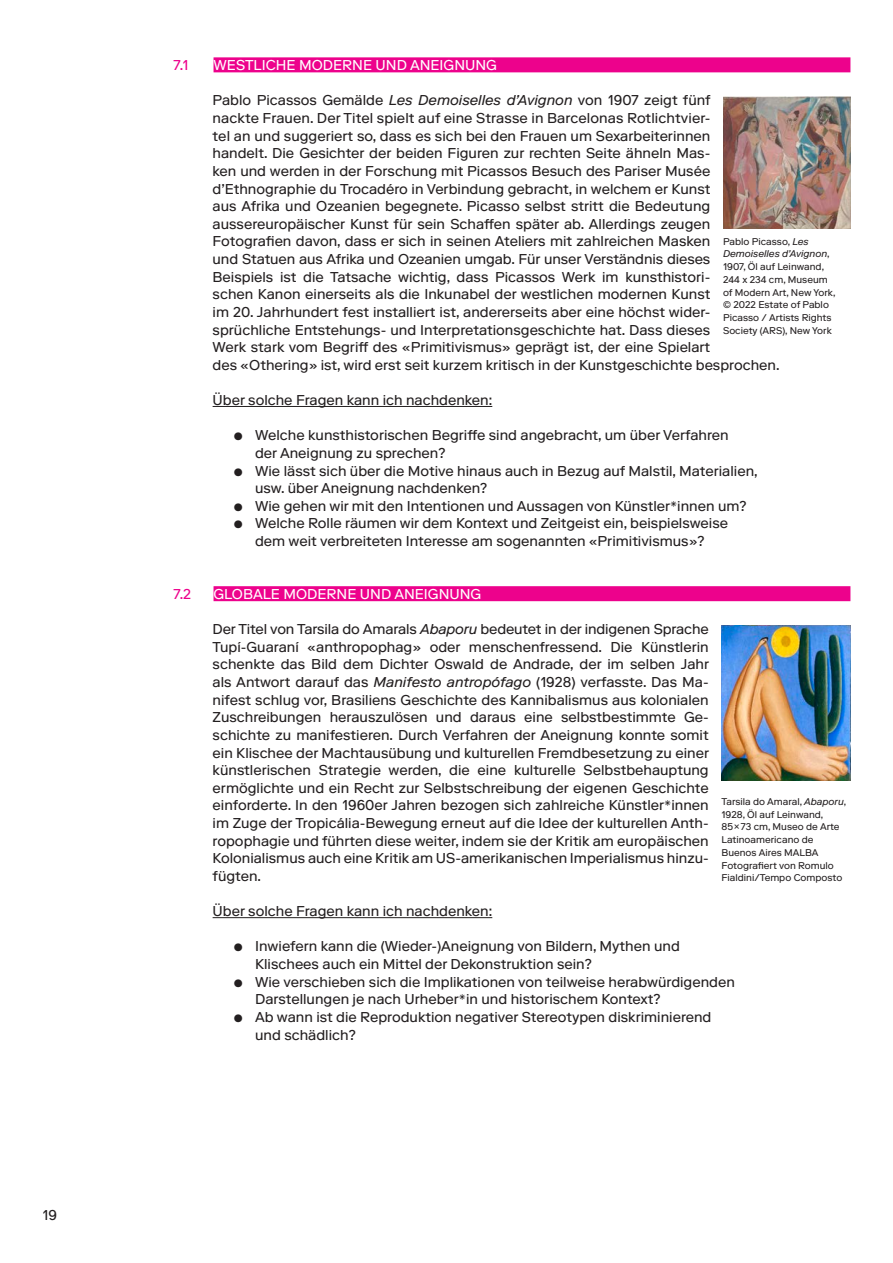
<style>
.page{position:relative;width:893px;height:1263px;background:#fff}
.page>*{position:absolute;margin:0;border:0;box-sizing:border-box;transform-origin:0 0}
.t1{font:14.25px/17.7px "Riforma LL";color:#231f20}
.t2{font:14.25px "Riforma LL";color:#fff}
.t3{font:14.25px "Riforma LL";color:#ed028c}
.t4{font:9.75px/12.8px "Riforma LL";color:#231f20}
.s1{font-style:italic}
</style>
<div class="page">
<div style="left:214px;top:57px;width:636px;height:15px;background:#ed028c"></div>
<hr style="left:213px;top:406px;width:279px;height:1px;background:#231f20">
<div style="left:214px;top:586px;width:636px;height:15px;background:#ed028c"></div>
<hr style="left:213px;top:917px;width:279px;height:1px;background:#231f20">
<img style="left:723px;top:97px;width:127px;height:131px">
<img style="left:721px;top:626px;width:129px;height:155px">
<p class="t1" style="left:43px;top:1207px;width:16px">19</p>
<p class="t3" style="left:174px;top:57px;width:17px">7.1</p>
<p class="t2" style="left:214px;top:57px;width:285px">WESTLICHE MODERNE UND ANEIGNUNG</p>
<p class="t1" style="left:213px;top:92px;width:568px">Pablo Picassos Gemälde <span class="s1">Les Demoiselles d’Avignon</span> von 1907 zeigt fünf<br>nackte Frauen. Der Titel spielt auf eine Strasse in Barcelonas Rotlichtvier-<br>tel an und suggeriert so, dass es sich bei den Frauen um Sexarbeiterinnen<br>handelt. Die Gesichter der beiden Figuren zur rechten Seite ähneln Mas-<br>ken und werden in der Forschung mit Picassos Besuch des Pariser Musée d’Ethnographie du Trocadéro in Verbindung gebracht, in welchem er Kunst<br>aus Afrika und Ozeanien begegnete. Picasso selbst stritt die Bedeutung aussereuropäischer Kunst für sein Schaffen später ab. Allerdings zeugen Fotografien davon, dass er sich in seinen Ateliers mit zahlreichen Masken<br>und Statuen aus Afrika und Ozeanien umgab. Für unser Verständnis dieses<br>Beispiels ist die Tatsache wichtig, dass Picassos Werk im kunsthistori-<br>schen Kanon einerseits als die Inkunabel der westlichen modernen Kunst<br>im 20. Jahrhundert fest installiert ist, andererseits aber eine höchst wider&shy;sprüchliche Entstehungs- und Interpretationsgeschichte hat. Dass dieses<br>Werk stark vom Begriff des «Primitivismus» geprägt ist, der eine Spielart<br>des «Othering» ist, wird erst seit kurzem kritisch in der Kunstgeschichte besprochen.</p>
<p class="t1" style="left:213px;top:391px;width:281px">Über solche Fragen kann ich nachdenken:</p>
<p class="t1" style="left:255px;top:427px;width:475px;text-indent:-21px">● Welche kunsthistorischen Begriffe sind angebracht, um über Verfahren der Aneignung zu sprechen?</p>
<p class="t1" style="left:255px;top:462px;width:504px;text-indent:-21px">● Wie lässt sich über die Motive hinaus auch in Bezug auf Malstil, Materialien, usw. über Aneignung nachdenken?</p>
<p class="t1" style="left:234px;top:497px;width:514px">● Wie gehen wir mit den Intentionen und Aussagen von Künstler*innen um?</p>
<p class="t1" style="left:234px;top:515px;width:496px;text-align:center">● Welche Rolle räumen wir dem Kontext und Zeitgeist ein, beispielsweise dem weit verbreiteten Interesse am sogenannten «Primitivismus»?</p>
<p class="t3" style="left:174px;top:586px;width:19px">7.2</p>
<p class="t2" style="left:214px;top:586px;width:269px">GLOBALE MODERNE UND ANEIGNUNG</p>
<p class="t1" style="left:213px;top:620px;width:498px;text-align:justify">Der Titel von Tarsila do Amarals <span class="s1">Abaporu</span> bedeutet in der indigenen Sprache Tupí-Guaraní «anthropophag» oder menschenfressend. Die Künstlerin schenkte das Bild dem Dichter Oswald de Andrade, der im selben Jahr als Antwort darauf das <span class="s1">Manifesto antropófago</span> (1928) verfasste. Das Ma&shy;nifest schlug vor, Brasiliens Geschichte des Kannibalismus aus kolonialen Zuschreibungen herauszulösen und daraus eine selbstbestimmte Ge&shy;schichte zu manifestieren. Durch Verfahren der Aneignung konnte somit ein Klischee der Machtausübung und kulturellen Fremdbesetzung zu einer künstlerischen Strategie werden, die eine kulturelle Selbstbehauptung ermöglichte und ein Recht zur Selbstschreibung der eigenen Geschichte einforderte. In den 1960er Jahren bezogen sich zahlreiche Künstler*innen im Zuge der Tropicália-Bewegung erneut auf die Idee der kulturellen Anth&shy;ropophagie und führten diese weiter, indem sie der Kritik am europäischen Kolonialismus auch eine Kritik am US-amerikanischen Imperialismus hinzu&shy;fügten.</p>
<p class="t1" style="left:213px;top:902px;width:281px">Über solche Fragen kann ich nachdenken:</p>
<p class="t1" style="left:255px;top:938px;width:426px;text-indent:-21px">● Inwiefern kann die (Wieder-)Aneignung von Bildern, Mythen und<br>Klischees auch ein Mittel der Dekonstruktion sein?</p>
<p class="t1" style="left:255px;top:973px;width:481px;text-indent:-21px">● Wie verschieben sich die Implikationen von teilweise herabwürdigenden<br>Darstellungen je nach Urheber*in und historischem Kontext?</p>
<p class="t1" style="left:255px;top:1008px;width:458px;text-indent:-21px">● Ab wann ist die Reproduktion negativer Stereotypen diskriminierend und schädlich?</p>
<p class="t4" style="left:723px;top:235px;width:114px">Pablo Picasso, <span class="s1">Les<br>Demoiselles d’Avignon</span>,<br>1907, Öl auf Leinwand,<br>244 x 234 cm, Museum of Modern Art, New York, © 2022 Estate of Pablo<br>Picasso / Artists Rights<br>Society (ARS), New York</p>
<p class="t4" style="left:721px;top:795px;width:126px">Tarsila do Amaral, <span class="s1">Abaporu</span>,<br>1928, Öl auf Leinwand,<br>85 × 73 cm, Museo de Arte<br>Latinoamericano de<br>Buenos Aires MALBA</p>
<p class="t4" style="left:721px;top:859px;width:122px">Fotografiert von Romulo<br>Fialdini/Tempo Composto</p>
</div>
